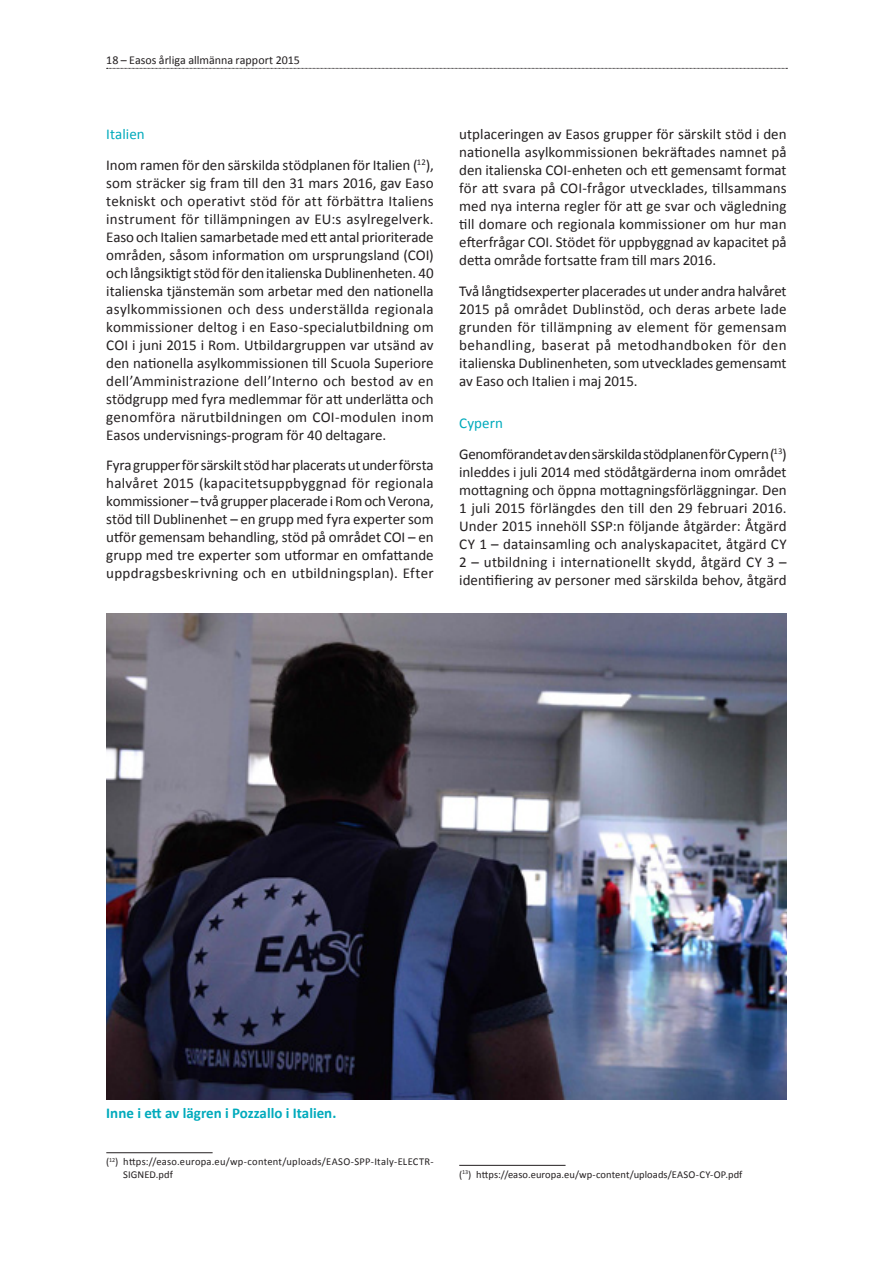
<style>
.page{position:relative;width:893px;height:1263px;background:#fff}
.page>*{position:absolute;margin:0;border:0;box-sizing:border-box;transform-origin:0 0}
.body{font:15px/18px "Calibri";color:#231f20;text-align:justify}
.figure_caption{font:700 15px "Calibri";color:#00aabc}
.T4_no_toc{font:15px "Calibri";letter-spacing:.005em;color:#00aabc}
.t1{font:12px "Calibri";color:#231f20}
.footnote{font:10.5px/12.6px "Calibri";letter-spacing:.015em;color:#231f20}
</style>
<div class="page">
<svg style="left:107px;top:68px;width:680px;height:1px"></svg>
<hr style="left:106px;top:1152px;width:107px;height:1px;background:#231f20">
<hr style="left:459px;top:1165px;width:107px;height:1px;background:#231f20">
<img style="left:106px;top:614px;width:681px;height:486px">
<p class="t1" style="left:106px;top:52px;width:195px">18 – Easos årliga allmänna rapport 2015</p>
<p class="T4_no_toc" style="left:106px;top:124px;width:40px">Italien</p>
<p class="body" style="left:106px;top:156px;width:329px">Inom ramen för den särskilda stödplanen för Italien (<sup>12</sup>), som sträcker sig fram till den 31 mars 2016, gav Easo tekniskt och operativt stöd för att förbättra Italiens instrument för tillämpningen av EU:s asylregelverk.<br>Easo och Italien samarbetade med ett antal prioriterade områden, såsom information om ursprungsland (COI) och långsiktigt stöd för den italienska Dublinenheten. 40 italienska tjänstemän som arbetar med den nationella asylkommissionen och dess underställda regionala kommissioner deltog i en Easo-specialutbildning om COI i juni 2015 i Rom. Utbildargruppen var utsänd av den nationella asylkommissionen till Scuola Superiore dell’Amministrazione dell’Interno och bestod av en stödgrupp med fyra medlemmar för att underlätta och genomföra närutbildningen om COI-modulen inom Easos undervisnings-program för 40 deltagare.</p>
<p class="body" style="left:106px;top:456px;width:329px">Fyra grupper för särskilt stöd har placerats ut under första halvåret 2015 (kapacitetsuppbyggnad för regionala kommissioner– två grupper placerade iRom och Verona, stöd till Dublinenhet – en grupp med fyra experter som utför gemensam behandling, stöd på området COI – en grupp med tre experter som utformar en omfattande uppdragsbeskrivning och en utbildningsplan). Efter</p>
<p class="body" style="left:459px;top:125px;width:329px">utplaceringen av Easos grupper för särskilt stöd i den nationella asylkommissionen bekräftades namnet på den italienska COI-enheten och ett gemensamt format för att svara på COI-frågor utvecklades, tillsammans med nya interna regler för att ge svar och vägledning till domare och regionala kommissioner om hur man efterfrågar COI. Stödet för uppbyggnad av kapacitet på detta område fortsatte fram till mars 2016.</p>
<p class="body" style="left:459px;top:282px;width:329px">Två långtidsexperter placerades ut under andra halvåret 2015 på området Dublinstöd, och deras arbete lade grunden för tillämpning av element för gemensam behandling, baserat på metodhandboken för den italienska Dublinenheten, som utvecklades gemensamt av Easo och Italien i maj 2015.</p>
<p class="T4_no_toc" style="left:459px;top:413px;width:45px">Cypern</p>
<p class="body" style="left:459px;top:445px;width:329px">Genomförandet av den särskilda stödplanen för Cypern(<sup>13</sup>) inleddes i juli 2014 med stödåtgärderna inom området mottagning och öppna mottagningsförläggningar. Den 1 juli 2015 förlängdes den till den 29 februari 2016.<br>Under 2015 innehöll SSP:n följande åtgärder: Åtgärd CY 1 – datainsamling och analyskapacitet, åtgärd CY 2 – utbildning i internationellt skydd, åtgärd CY 3 – identifiering av personer med särskilda behov, åtgärd</p>
<p class="figure_caption" style="left:106px;top:1103px;width:232px">Inne i ett av lägren i Pozzallo i Italien.</p>
<p class="footnote" style="left:123px;top:1155px;width:312px;text-indent:-17px">(<sup>12</sup>) https://easo.europa.eu/wp-content/uploads/EASO-SPP-Italy-ELECTR-<br>SIGNED.pdf</p>
<p class="footnote" style="left:459px;top:1168px;width:285px">(<sup>13</sup>) https://easo.europa.eu/wp-content/uploads/EASO-CY-OP.pdf</p>
</div>
